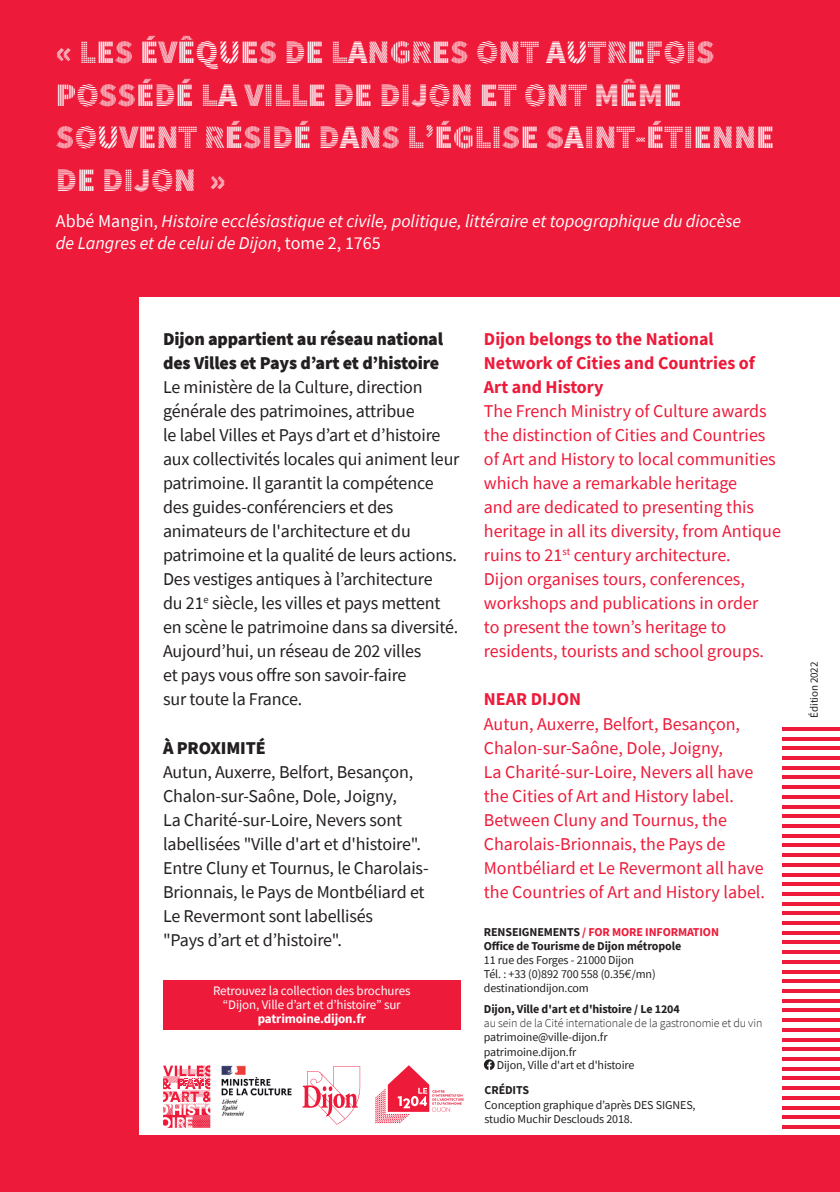
<style>
.page{position:relative;width:840px;height:1192px;background:#fff}
.page>*{position:absolute;margin:0;border:0;box-sizing:border-box;transform-origin:0 0}
.t1{font:900 33px/42.6px "Source Sans Pro DISPLAYV2";color:#fff}
.t2{font:18px/24px "Source Sans Pro";letter-spacing:-.01em;color:#231f20}
.t3{font:18px/24px "Source Sans Pro";color:#ed1a3a}
.t4{font:italic 18px/22px "Source Sans Pro";color:#fff}
.t5{font:700 18px/24px "Source Sans Pro";color:#ed1a3a}
.t6{font:900 18px/24px "Source Sans Pro";letter-spacing:-.01em;color:#231f20}
.t7{font:13px/14px "Source Sans Pro";letter-spacing:-.01em;color:#fff;text-align:center}
.t8{font:700 13px "Source Sans Pro";letter-spacing:-.01em;color:#fff}
.t9{font:12px/14px "Source Sans Pro";letter-spacing:-.01em;color:#231f20}
.t10{font:700 12px/14px "Source Sans Pro";letter-spacing:-.01em;color:#231f20}
.t11{font:300 12px "Source Sans Pro";letter-spacing:-.01em;color:#231f20}
.t12{font:11px "Source Sans Pro";letter-spacing:-.01em;color:#231f20}
.s1{font-style:normal}
.s2{color:#ed1a3a}
.s3{font-family:"Euro Mono"}
</style>
<div class="page">
<div style="left:0;top:0;width:840px;height:1191px;background:#ed1a3a"></div>
<div style="left:139px;top:297px;width:701px;height:837px;background:#fff"></div>
<hr style="left:782px;top:824px;width:58px;height:3px;background:#ed1a3a">
<svg style="left:782px;top:999px;width:58px;height:3px"></svg>
<hr style="left:782px;top:882px;width:58px;height:3px;background:#ed1a3a">
<hr style="left:782px;top:1018px;width:58px;height:3px;background:#ed1a3a">
<hr style="left:782px;top:814px;width:58px;height:3px;background:#ed1a3a">
<svg style="left:782px;top:931px;width:58px;height:3px"></svg>
<svg style="left:782px;top:1067px;width:58px;height:3px"></svg>
<hr style="left:782px;top:756px;width:58px;height:3px;background:#ed1a3a">
<hr style="left:782px;top:989px;width:58px;height:3px;background:#ed1a3a">
<svg style="left:782px;top:1125px;width:58px;height:3px"></svg>
<svg style="left:782px;top:873px;width:58px;height:3px"></svg>
<svg style="left:782px;top:805px;width:58px;height:3px"></svg>
<svg style="left:782px;top:795px;width:58px;height:3px"></svg>
<hr style="left:782px;top:921px;width:58px;height:3px;background:#ed1a3a">
<svg style="left:782px;top:1057px;width:58px;height:3px"></svg>
<hr style="left:782px;top:746px;width:58px;height:3px;background:#ed1a3a">
<hr style="left:782px;top:979px;width:58px;height:3px;background:#ed1a3a">
<hr style="left:782px;top:1115px;width:58px;height:3px;background:#ed1a3a">
<svg style="left:782px;top:863px;width:58px;height:3px"></svg>
<hr style="left:782px;top:911px;width:58px;height:3px;background:#ed1a3a">
<hr style="left:782px;top:1047px;width:58px;height:3px;background:#ed1a3a">
<svg style="left:782px;top:737px;width:58px;height:3px"></svg>
<svg style="left:782px;top:970px;width:58px;height:3px"></svg>
<hr style="left:782px;top:1105px;width:58px;height:3px;background:#ed1a3a">
<hr style="left:782px;top:853px;width:58px;height:3px;background:#ed1a3a">
<hr style="left:782px;top:940px;width:58px;height:3px;background:#ed1a3a">
<hr style="left:782px;top:1076px;width:58px;height:3px;background:#ed1a3a">
<svg style="left:782px;top:766px;width:58px;height:3px"></svg>
<hr style="left:782px;top:1008px;width:58px;height:3px;background:#ed1a3a">
<svg style="left:782px;top:834px;width:58px;height:3px"></svg>
<hr style="left:782px;top:950px;width:58px;height:3px;background:#ed1a3a">
<hr style="left:782px;top:1086px;width:58px;height:3px;background:#ed1a3a">
<hr style="left:782px;top:775px;width:58px;height:3px;background:#ed1a3a">
<svg style="left:782px;top:892px;width:58px;height:3px"></svg>
<svg style="left:782px;top:1028px;width:58px;height:3px"></svg>
<hr style="left:782px;top:843px;width:58px;height:3px;background:#ed1a3a">
<svg style="left:782px;top:960px;width:58px;height:3px"></svg>
<svg style="left:782px;top:1096px;width:58px;height:3px"></svg>
<hr style="left:782px;top:785px;width:58px;height:3px;background:#ed1a3a">
<svg style="left:782px;top:902px;width:58px;height:3px"></svg>
<svg style="left:782px;top:1038px;width:58px;height:3px"></svg>
<svg style="left:782px;top:727px;width:58px;height:3px"></svg>
<svg style="left:163px;top:1065px;width:48px;height:63px"></svg>
<svg style="left:484px;top:1059px;width:10px;height:10px"></svg>
<div style="left:163px;top:979px;width:297px;height:50px;background:#ed1a3a"></div>
<svg style="left:302px;top:1066px;width:58px;height:58px"></svg>
<img style="left:221px;top:1065px;width:71px;height:51px">
<svg style="left:375px;top:1065px;width:89px;height:57px"></svg>
<h1 class="t1" style="left:56px;top:32px;width:720px">« LES ÉVÊQUES DE LANGRES ONT AUTREFOIS<br>POSSÉDÉ LA VILLE DE DIJON ET ONT MÊME<br>SOUVENT RÉSIDÉ DANS L'ÉGLISE SAINT-ÉTIENNE<br>DE DIJON »</h1>
<p class="t4" style="left:56px;top:209px;width:686px"><span class="s1">Abbé Mangin,</span> Histoire ecclésiastique et civile, politique, littéraire et topographique du diocèse de Langres et de celui de Dijon<span class="s1">, tome 2, 1765</span></p>
<p class="t6" style="left:163px;top:327px;width:281px">Dijon appartient au réseau national des Villes et Pays d’art et d’histoire</p>
<p class="t2" style="left:163px;top:375px;width:298px">Le ministère de la Culture, direction générale des patrimoines, attribue<br>le label Villes et Pays d’art et d’histoire aux collectivités locales qui animent leur patrimoine. Il garantit la compétence des guides-conférenciers et des animateurs de l'architecture et du patrimoine et la qualité de leurs actions.<br>Des vestiges antiques à l’architecture<br>du 21<sup>e</sup> siècle, les villes et pays mettent en scène le patrimoine dans sa diversité.<br>Aujourd’hui, un réseau de 202 villes<br>et pays vous offre son savoir-faire<br>sur toute la France.</p>
<p class="t6" style="left:163px;top:735px;width:104px">À PROXIMITÉ</p>
<p class="t2" style="left:163px;top:759px;width:267px">Autun, Auxerre, Belfort, Besançon, Chalon-sur-Saône, Dole, Joigny,<br>La Charité-sur-Loire, Nevers sont labellisées "Ville d'art et d'histoire".<br>Entre Cluny et Tournus, le Charolais-Brionnais, le Pays de Montbéliard et Le Revermont sont labellisés<br>"Pays d’art et d’histoire".</p>
<p class="t7" style="left:213px;top:983px;width:199px">Retrouvez la collection des brochures “Dijon, Ville d’art et d’histoire” sur</p>
<p class="t8" style="left:258px;top:1009px;width:110px">patrimoine.dijon.fr</p>
<p class="t5" style="left:484px;top:327px;width:272px">Dijon belongs to the National<br>Network of Cities and Countries of<br>Art and History</p>
<p class="t3" style="left:484px;top:399px;width:298px">The French Ministry of Culture awards the distinction of Cities and Countries of Art and History to local communities which have a remarkable heritage<br>and are dedicated to presenting this heritage in all its diversity, from Antique ruins to 21<sup>st</sup> century architecture.<br>Dijon organises tours, conferences, workshops and publications in order<br>to present the town’s heritage to residents, tourists and school groups.</p>
<p class="t5" style="left:484px;top:687px;width:99px">NEAR DIJON</p>
<p class="t3" style="left:484px;top:711px;width:282px">Autun, Auxerre, Belfort, Besançon, Chalon-sur-Saône, Dole, Joigny,<br>La Charité-sur-Loire, Nevers all have the Cities of Art and History label.<br>Between Cluny and Tournus, the Charolais-Brionnais, the Pays de Montbéliard et Le Revermont all have the Countries of Art and History label.</p>
<p class="t10" style="left:484px;top:924px;width:237px">RENSEIGNEMENTS <span class="s2">/ FOR MORE INFORMATION<br></span>Office de Tourisme de Dijon métropole</p>
<p class="t9" style="left:484px;top:952px;width:173px">11 rue des Forges - 21000 Dijon<br>Tél. : +33 (0)892 700 558 (0.35<span class="s3">€</span>/mn) destinationdijon.com</p>
<p class="t10" style="left:484px;top:1001px;width:197px">Dijon, Ville d'art et d'histoire / Le 1204</p>
<p class="t11" style="left:484px;top:1015px;width:280px">au sein de la Cité internationale de la gastronomie et du vin</p>
<p class="t9" style="left:484px;top:1030px;width:125px">patrimoine@ville-dijon.fr patrimoine.dijon.fr</p>
<p class="t9" style="left:497px;top:1058px;width:139px">Dijon, Ville d'art et d'histoire</p>
<p class="t10" style="left:484px;top:1082px;width:46px">CRÉDITS</p>
<p class="t9" style="left:484px;top:1097px;width:212px">Conception graphique d’après DES SIGNES, studio Muchir Desclouds 2018.</p>
<p class="t12" style="left:807px;top:717px;width:57px;rotate:-90deg">Édition 2022</p>
</div>
